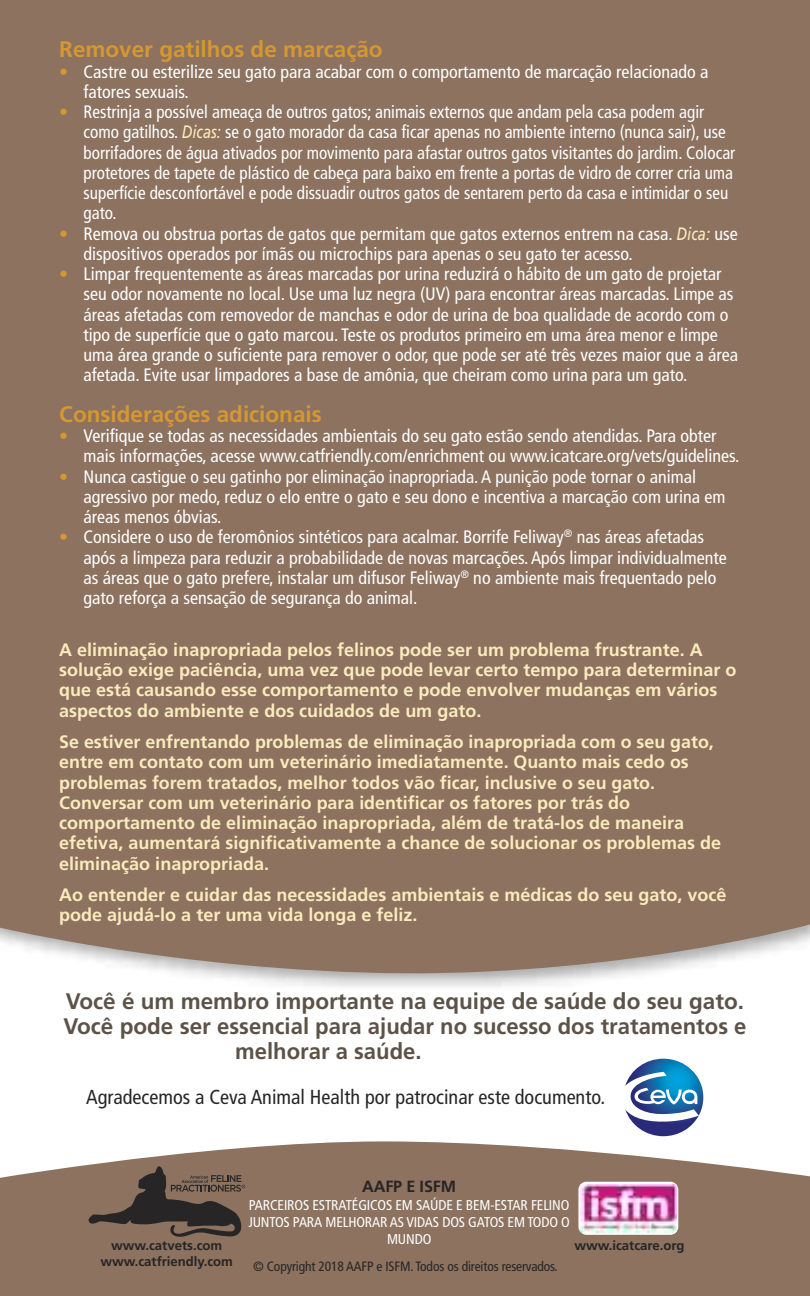
<style>
.page{position:relative;width:810px;height:1296px;background:#fff}
.page>*{position:absolute;margin:0;border:0;box-sizing:border-box;transform-origin:0 0}
.t1{font:700 22.5px "Frutiger";color:#5c5247}
.t2{font:700 22.5px "Frutiger";color:#d69732}
.t3{font:condensed 20.25px "Frutiger";color:#272526}
.t4{font:condensed 18px/20.2px "Frutiger";color:#fff}
.t5{font:700 18px/20.2px "Frutiger";color:#fbebbc}
.t6{font:condensed 18px/20.2px "Frutiger";color:#fff;scale:.95 1}
.t7{font:700 16.2px "Frutiger";letter-spacing:-.01em;color:#272526}
.t8{font:condensed 14.17px/17.1px "Frutiger";letter-spacing:-.01em;color:#fff;text-align:center}
.t9{font:condensed 13.5px "Frutiger";letter-spacing:-.01em;color:#272526}
.t10{font:700 13.05px/15.8px "Frutiger";color:#272526;text-align:center}
.s1{color:#d69732}
.s2{font-style:italic;font-stretch:normal;color:#fbebbc}
</style>
<div class="page">
<div style="left:0;top:0;width:810px;height:975px;background:#8c725f"></div>
<svg style="left:0;top:1141px;width:810px;height:155px;fill:#8c725f"></svg>
<svg style="left:88px;top:1166px;width:157px;height:71px"></svg>
<svg style="left:625px;top:1059px;width:78px;height:77px"></svg>
<svg style="left:578px;top:1182px;width:100px;height:53px"></svg>
<img style="left:581px;top:1184px;width:95px;height:48px">
<p class="t2" style="left:59px;top:40px;width:325px">Remover gatilhos de marcação</p>
<p class="t4" style="left:84px;top:63px;width:626px;text-indent:-24px"><span class="s1">•</span> Castre ou esterilize seu gato para acabar com o comportamento de marcação relacionado a fatores sexuais.</p>
<p class="t6" style="left:84px;top:103px;width:688px;text-indent:-24px"><span class="s1">•</span> Restrinja a possível ameaça de outros gatos; animais externos que andam pela casa podem agir como gatilhos. <span class="s2">Dicas:</span> se o gato morador da casa ficar apenas no ambiente interno (nunca sair), use borrifadores de água ativados por movimento para afastar outros gatos visitantes do jardim. Colocar protetores de tapete de plástico de cabeça para baixo em frente a portas de vidro de correr cria uma superfície desconfortável e pode dissuadir outros gatos de sentarem perto da casa e intimidar o seu gato.</p>
<p class="t4" style="left:84px;top:225px;width:656px;text-indent:-24px"><span class="s1">•</span> Remova ou obstrua portas de gatos que permitam que gatos externos entrem na casa. <span class="s2">Dica:</span> use dispositivos operados por ímãs ou microchips para apenas o seu gato ter acesso.</p>
<p class="t4" style="left:84px;top:265px;width:656px;text-indent:-24px"><span class="s1">•</span> Limpar frequentemente as áreas marcadas por urina reduzirá o hábito de um gato de projetar seu odor novamente no local. Use uma luz negra (UV) para encontrar áreas marcadas. Limpe as áreas afetadas com removedor de manchas e odor de urina de boa qualidade de acordo com o tipo de superfície que o gato marcou. Teste os produtos primeiro em uma área menor e limpe uma área grande o suficiente para remover o odor, que pode ser até três vezes maior que a área afetada. Evite usar limpadores a base de amônia, que cheiram como urina para um gato.</p>
<p class="t2" style="left:59px;top:405px;width:264px">Considerações adicionais</p>
<p class="t4" style="left:84px;top:427px;width:658px;text-indent:-24px"><span class="s1">•</span> Verifique se todas as necessidades ambientais do seu gato estão sendo atendidas. Para obter mais informações, acesse www.catfriendly.com/enrichment ou www.icatcare.org/vets/guidelines.</p>
<p class="t4" style="left:84px;top:468px;width:644px;text-indent:-24px"><span class="s1">•</span> Nunca castigue o seu gatinho por eliminação inapropriada. A punição pode tornar o animal agressivo por medo, reduz o elo entre o gato e seu dono e incentiva a marcação com urina em áreas menos óbvias.</p>
<p class="t4" style="left:84px;top:528px;width:645px;text-indent:-24px"><span class="s1">•</span> Considere o uso de feromônios sintéticos para acalmar. Borrife Feliway<sup>®</sup> nas áreas afetadas após a limpeza para reduzir a probabilidade de novas marcações. Após limpar individualmente as áreas que o gato prefere, instalar um difusor Feliway<sup>®</sup> no ambiente mais frequentado pelo gato reforça a sensação de segurança do animal.</p>
<p class="t5" style="left:59px;top:641px;width:679px">A eliminação inapropriada pelos felinos pode ser um problema frustrante. A solução exige paciência, uma vez que pode levar certo tempo para determinar o que está causando esse comportamento e pode envolver mudanças em vários aspectos do ambiente e dos cuidados de um gato.</p>
<p class="t5" style="left:59px;top:733px;width:663px">Se estiver enfrentando problemas de eliminação inapropriada com o seu gato, entre em contato com um veterinário imediatamente. Quanto mais cedo os problemas forem tratados, melhor todos vão ficar, inclusive o seu gato.<br>Conversar com um veterinário para identificar os fatores por trás do comportamento de eliminação inapropriada, além de tratá-los de maneira efetiva, aumentará significativamente a chance de solucionar os problemas de eliminação inapropriada.</p>
<p class="t5" style="left:59px;top:886px;width:669px">Ao entender e cuidar das necessidades ambientais e médicas do seu gato, você pode ajudá-lo a ter uma vida longa e feliz.</p>
<p class="t1" style="left:66px;top:992px;width:680px">Você é um membro importante na equipe de saúde do seu gato.</p>
<p class="t1" style="left:63px;top:1017px;width:685px">Você pode ser essencial para ajudar no sucesso dos tratamentos e</p>
<p class="t1" style="left:235px;top:1042px;width:188px">melhorar a saúde.</p>
<p class="t3" style="left:86px;top:1089px;width:521px">Agradecemos a Ceva Animal Health por patrocinar este documento.</p>
<p class="t10" style="left:100px;top:1239px;width:134px">www.catvets.com www.catfriendly.com</p>
<p class="t7" style="left:362px;top:1180px;width:95px">AAFP E ISFM</p>
<p class="t8" style="left:248px;top:1197px;width:323px">PARCEIROS ESTRATÉGICOS EM SAÚDE E BEM-ESTAR FELINO<br>JUNTOS PARA MELHORAR AS VIDAS DOS GATOS EM TODO O<br>MUNDO</p>
<p class="t10" style="left:574px;top:1239px;width:112px">www.icatcare.org</p>
<p class="t9" style="left:253px;top:1261px;width:306px">© Copyright 2018 AAFP e ISFM. Todos os direitos reservados.</p>
</div>
